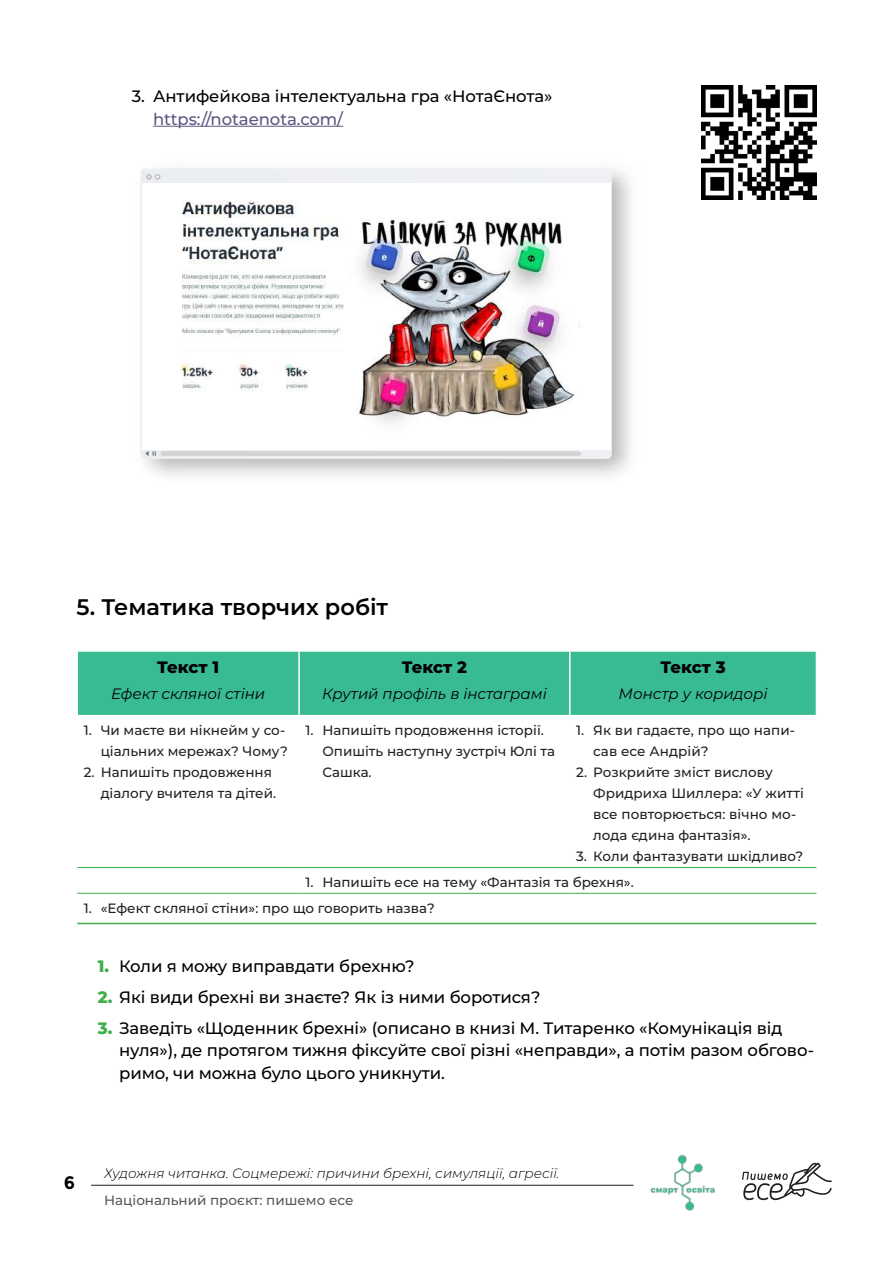
<style>
.page{position:relative;width:893px;height:1263px;background:#fff}
.page>*{position:absolute;margin:0;border:0;box-sizing:border-box;transform-origin:0 0}
.t1{font:600 22.5px "Montserrat";color:#000001}
.t2{font:700 18px "Montserrat";color:#000001}
.t3{font:500 16.5px/22.5px "Montserrat";letter-spacing:-.005em;color:#000002}
.t4{font:500 16.5px "Montserrat";letter-spacing:-.005em;color:#5f5680}
.t5{font:800 16.5px "Montserrat";letter-spacing:-.01em;color:#000002}
.t6{font:italic 15px "Montserrat";color:#000002}
.t7{font:500 13.5px/21px "Montserrat";color:#231f20}
.t8{font:italic 300 13.5px "Montserrat";color:#000001}
.t9{font:500 13.5px "Montserrat";color:#57585a}
.s1{font-weight:800;color:#40ae49}
</style>
<div class="page">
<hr style="left:153px;top:126px;width:190px;height:1px;background:#5f5680">
<img style="left:702px;top:85px;width:114px;height:115px">
<svg style="left:140px;top:168px;width:491px;height:308px"></svg>
<div style="left:141px;top:169px;width:471px;height:290px;background:#edf0f3"></div>
<div style="left:160px;top:451px;width:421px;height:5px;background:#d1d3d4;border-radius:2px"></div>
<svg style="left:146px;top:451px;width:10px;height:5px"></svg>
<svg style="left:146px;top:174px;width:14px;height:6px"></svg>
<img style="left:142px;top:184px;width:469px;height:266px">
<div style="left:78px;top:652px;width:738px;height:63px;background:#38bb93"></div>
<hr style="left:77px;top:923px;width:222px;height:1px;background:#40ae49">
<hr style="left:299px;top:923px;width:271px;height:1px;background:#40ae49">
<hr style="left:570px;top:923px;width:246px;height:1px;background:#40ae49">
<hr style="left:298px;top:652px;width:2px;height:63px;background:#fff">
<hr style="left:569px;top:652px;width:2px;height:63px;background:#fff">
<hr style="left:77px;top:867px;width:222px;height:1px;background:#40ae49">
<hr style="left:299px;top:867px;width:271px;height:1px;background:#40ae49">
<hr style="left:570px;top:867px;width:246px;height:1px;background:#40ae49">
<hr style="left:77px;top:893px;width:222px;height:1px;background:#40ae49">
<hr style="left:299px;top:893px;width:271px;height:1px;background:#40ae49">
<hr style="left:570px;top:893px;width:246px;height:1px;background:#40ae49">
<hr style="left:91px;top:1185px;width:543px;height:1px;background:#231f20">
<svg style="left:742px;top:1162px;width:90px;height:38px"></svg>
<img style="left:650px;top:1154px;width:65px;height:57px">
<p class="t3" style="left:132px;top:84px;width:422px">3. Антифейкова інтелектуальна гра «НотаЄнота»</p>
<p class="t4" style="left:153px;top:107px;width:192px">https://notaenota.com/</p>
<h1 class="t1" style="left:77px;top:592px;width:313px">5. Тематика творчих робіт</h1>
<p class="t5" style="left:157px;top:656px;width:64px">Текст 1</p>
<p class="t6" style="left:111px;top:683px;width:156px">Ефект скляної стіни</p>
<p class="t5" style="left:402px;top:656px;width:67px">Текст 2</p>
<p class="t6" style="left:322px;top:683px;width:226px">Крутий профіль в інстаграмі</p>
<p class="t5" style="left:660px;top:656px;width:67px">Текст 3</p>
<p class="t6" style="left:619px;top:683px;width:150px">Монстр у коридорі</p>
<p class="t7" style="left:84px;top:719px;width:206px;text-align:right">1. Чи маєте ви нікнейм у со&shy;ціальних мережах? Чому?</p>
<p class="t7" style="left:84px;top:761px;width:194px;text-align:right">2. Напишіть продовження діалогу вчителя та дітей.</p>
<p class="t7" style="left:322px;top:719px;width:234px;text-indent:-17px">1. Напишіть продовження історії.<br>Опишіть наступну зустріч Юлі та<br>Сашка.</p>
<p class="t7" style="left:593px;top:719px;width:203px;text-indent:-17px">1. Як ви гадаєте, про що напи&shy;сав есе Андрій?</p>
<p class="t7" style="left:593px;top:761px;width:212px;text-indent:-17px">2. Розкрийте зміст вислову<br>Фридриха Шиллера: «У житті все повторюється: вічно мо&shy;лода єдина фантазія».</p>
<p class="t7" style="left:576px;top:845px;width:229px">3. Коли фантазувати шкідливо?</p>
<p class="t7" style="left:305px;top:871px;width:330px">1. Напишіть есе на тему «Фантазія та брехня».</p>
<p class="t7" style="left:84px;top:897px;width:353px">1. «Ефект скляної стіни»: про що говорить назва?</p>
<p class="t3" style="left:98px;top:954px;width:318px"><span class="s1">1.</span> Коли я можу виправдати брехню?</p>
<p class="t3" style="left:98px;top:985px;width:444px"><span class="s1">2.</span> Які види брехні ви знаєте? Як із ними боротися?</p>
<p class="t3" style="left:119px;top:1016px;width:696px;text-indent:-21px"><span class="s1">3.</span> Заведіть «Щоденник брехні» (описано в книзі М. Титаренко «Комунікація від нуля»), де протягом тижня фіксуйте свої різні «неправди», а потім разом обгово&shy;римо, чи можна було цього уникнути.</p>
<h2 class="t2" style="left:64px;top:1172px;width:13px">6</h2>
<p class="t8" style="left:104px;top:1164px;width:457px">Художня читанка. Соцмережі: причини брехні, симуляції, агресії.</p>
<p class="t9" style="left:104px;top:1190px;width:251px">Національний проєкт: пишемо есе</p>
</div>
